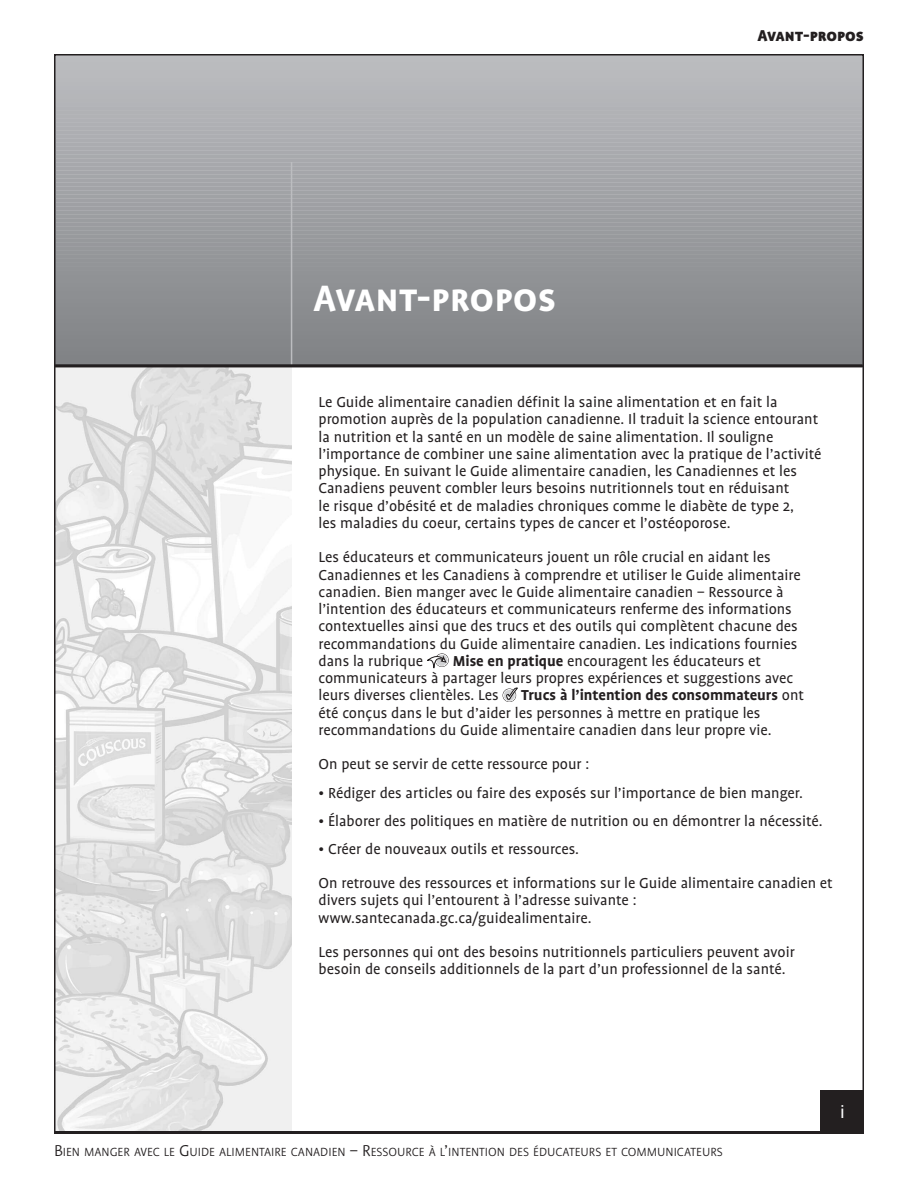
<style>
.page{position:relative;width:918px;height:1188px;background:#fff}
.page>*{position:absolute;margin:0;border:0;box-sizing:border-box;transform-origin:0 0}
.t1{font:700 42px "Profile SC";color:#fff}
.t2{font:900 18px "Profile SC";color:#231f20}
.t3{font:18px "Helvetica";color:#fff}
.t4{font:16.5px/17.2px "Profile";color:#231f20}
.t5{font:300 13.5px "Profile SC";color:#231f20}
.s1{font-weight:700}
.s2{font-size:18px}
</style>
<div class="page">
<div style="left:821px;top:1091px;width:43px;height:43px;background:#231f20"></div>
<img style="left:57px;top:367px;width:234px;height:764px">
<svg style="left:291px;top:367px;width:1px;height:764px"></svg>
<div style="left:56px;top:358px;width:806px;height:7px;background:#818386"></div>
<div style="left:56px;top:354px;width:806px;height:7px;background:#818386"></div>
<div style="left:56px;top:350px;width:806px;height:7px;background:#828487"></div>
<div style="left:56px;top:346px;width:806px;height:7px;background:#838588"></div>
<div style="left:56px;top:342px;width:806px;height:7px;background:#848689"></div>
<div style="left:56px;top:338px;width:806px;height:7px;background:#848689"></div>
<div style="left:56px;top:334px;width:806px;height:7px;background:#85878a"></div>
<div style="left:56px;top:330px;width:806px;height:7px;background:#86888b"></div>
<div style="left:56px;top:326px;width:806px;height:7px;background:#87898c"></div>
<div style="left:56px;top:322px;width:806px;height:7px;background:#87898c"></div>
<div style="left:56px;top:318px;width:806px;height:6px;background:#888a8d"></div>
<div style="left:56px;top:314px;width:806px;height:6px;background:#898b8e"></div>
<div style="left:56px;top:310px;width:806px;height:6px;background:#8a8c8f"></div>
<div style="left:56px;top:306px;width:806px;height:6px;background:#8a8c8f"></div>
<div style="left:56px;top:301px;width:806px;height:7px;background:#8b8d90"></div>
<div style="left:56px;top:297px;width:806px;height:7px;background:#8c8e91"></div>
<div style="left:56px;top:293px;width:806px;height:7px;background:#8d8f92"></div>
<div style="left:56px;top:289px;width:806px;height:7px;background:#8d8f92"></div>
<div style="left:56px;top:285px;width:806px;height:7px;background:#8e9093"></div>
<div style="left:56px;top:281px;width:806px;height:7px;background:#8f9194"></div>
<div style="left:56px;top:277px;width:806px;height:7px;background:#909295"></div>
<div style="left:56px;top:273px;width:806px;height:7px;background:#909295"></div>
<div style="left:56px;top:269px;width:806px;height:7px;background:#919396"></div>
<div style="left:56px;top:265px;width:806px;height:7px;background:#929497"></div>
<div style="left:56px;top:261px;width:806px;height:7px;background:#939598"></div>
<div style="left:56px;top:257px;width:806px;height:7px;background:#939598"></div>
<div style="left:56px;top:253px;width:806px;height:7px;background:#949699"></div>
<div style="left:56px;top:249px;width:806px;height:7px;background:#95979a"></div>
<div style="left:56px;top:245px;width:806px;height:7px;background:#96989b"></div>
<div style="left:56px;top:241px;width:806px;height:7px;background:#97989c"></div>
<div style="left:56px;top:237px;width:806px;height:7px;background:#97999c"></div>
<div style="left:56px;top:233px;width:806px;height:7px;background:#989a9d"></div>
<div style="left:56px;top:229px;width:806px;height:7px;background:#999b9e"></div>
<div style="left:56px;top:225px;width:806px;height:7px;background:#9a9c9f"></div>
<div style="left:56px;top:221px;width:806px;height:7px;background:#9b9ca0"></div>
<div style="left:56px;top:217px;width:806px;height:7px;background:#9b9da0"></div>
<div style="left:56px;top:213px;width:806px;height:7px;background:#9c9ea1"></div>
<div style="left:56px;top:209px;width:806px;height:7px;background:#9d9fa2"></div>
<div style="left:56px;top:205px;width:806px;height:7px;background:#9e9fa3"></div>
<div style="left:56px;top:201px;width:806px;height:7px;background:#9fa0a4"></div>
<div style="left:56px;top:197px;width:806px;height:7px;background:#a0a1a5"></div>
<div style="left:56px;top:193px;width:806px;height:7px;background:#a0a2a5"></div>
<div style="left:56px;top:189px;width:806px;height:7px;background:#a1a3a6"></div>
<div style="left:56px;top:185px;width:806px;height:7px;background:#a2a3a7"></div>
<div style="left:56px;top:181px;width:806px;height:7px;background:#a3a4a8"></div>
<div style="left:56px;top:177px;width:806px;height:7px;background:#a4a5a9"></div>
<div style="left:56px;top:173px;width:806px;height:7px;background:#a4a6a9"></div>
<div style="left:56px;top:169px;width:806px;height:7px;background:#a5a6aa"></div>
<div style="left:56px;top:165px;width:806px;height:7px;background:#a6a7ab"></div>
<div style="left:56px;top:161px;width:806px;height:7px;background:#a7a8ac"></div>
<div style="left:56px;top:157px;width:806px;height:7px;background:#a8a9ad"></div>
<div style="left:56px;top:153px;width:806px;height:7px;background:#a8aaad"></div>
<div style="left:56px;top:149px;width:806px;height:7px;background:#a9aaae"></div>
<div style="left:56px;top:145px;width:806px;height:7px;background:#aaabaf"></div>
<div style="left:56px;top:141px;width:806px;height:7px;background:#abacb0"></div>
<div style="left:56px;top:137px;width:806px;height:7px;background:#acadb1"></div>
<div style="left:56px;top:133px;width:806px;height:7px;background:#adaeb2"></div>
<div style="left:56px;top:129px;width:806px;height:7px;background:#adaeb2"></div>
<div style="left:56px;top:125px;width:806px;height:7px;background:#aeafb3"></div>
<div style="left:56px;top:121px;width:806px;height:7px;background:#afb0b4"></div>
<div style="left:56px;top:117px;width:806px;height:7px;background:#b0b1b5"></div>
<div style="left:56px;top:113px;width:806px;height:7px;background:#b1b2b5"></div>
<div style="left:56px;top:109px;width:806px;height:7px;background:#b1b2b5"></div>
<div style="left:56px;top:105px;width:806px;height:7px;background:#b1b2b6"></div>
<div style="left:56px;top:101px;width:806px;height:7px;background:#b3b4b8"></div>
<div style="left:56px;top:97px;width:806px;height:7px;background:#b4b5b8"></div>
<div style="left:56px;top:93px;width:806px;height:7px;background:#b5b6b9"></div>
<div style="left:56px;top:89px;width:806px;height:7px;background:#b5b6ba"></div>
<div style="left:56px;top:85px;width:806px;height:7px;background:#b6b7bb"></div>
<div style="left:56px;top:81px;width:806px;height:7px;background:#b7b8bb"></div>
<div style="left:56px;top:77px;width:806px;height:7px;background:#b8b9bc"></div>
<div style="left:56px;top:73px;width:806px;height:7px;background:#b9babd"></div>
<div style="left:56px;top:69px;width:806px;height:7px;background:#b9babd"></div>
<div style="left:56px;top:65px;width:806px;height:7px;background:#babbbe"></div>
<div style="left:56px;top:61px;width:806px;height:7px;background:#babbbe"></div>
<div style="left:56px;top:57px;width:806px;height:6px;background:#bbbcbf"></div>
<div style="left:503px;top:689px;width:13px;height:13px;background:#e9e9e9;border-radius:50%"></div>
<div style="left:504px;top:690px;width:11px;height:11px;background:#d1d2d4;border-radius:50%"></div>
<div style="left:503px;top:689px;width:13px;height:13px;border:1px solid #fff;border-radius:50%"></div>
<svg style="left:506px;top:688px;width:12px;height:12px"></svg>
<svg style="left:427px;top:653px;width:22px;height:16px"></svg>
<hr style="left:291px;top:162px;width:1px;height:204px;background:#bcbdc0">
<hr style="left:54px;top:364px;width:809px;height:3px;background:#231f20">
<hr style="left:54px;top:1131px;width:809px;height:3px;background:#231f20">
<h1 class="t1" style="left:313px;top:285px;width:244px">Avant-propos</h1>
<p class="t2" style="left:758px;top:30px;width:108px">Avant-propos</p>
<p class="t4" style="left:319px;top:395px;width:504px">Le Guide alimentaire canadien définit la saine alimentation et en fait la promotion auprès de la population canadienne. Il traduit la science entourant la nutrition et la santé en un modèle de saine alimentation. Il souligne l’importance de combiner une saine alimentation avec la pratique de l’activité physique. En suivant le Guide alimentaire canadien, les Canadiennes et les Canadiens peuvent combler leurs besoins nutritionnels tout en réduisant<br>le risque d’obésité et de maladies chroniques comme le diabète de type 2,<br>les maladies du coeur, certains types de cancer et l’ostéoporose.</p>
<p class="t4" style="left:319px;top:551px;width:484px">Les éducateurs et communicateurs jouent un rôle crucial en aidant les Canadiennes et les Canadiens à comprendre et utiliser le Guide alimentaire canadien. Bien manger avec le Guide alimentaire canadien – Ressource à l’intention des éducateurs et communicateurs renferme des informations contextuelles ainsi que des trucs et des outils qui complètent chacune des recommandations du Guide alimentaire canadien. Les indications fournies dans la rubrique</p>
<p class="t4" style="left:319px;top:654px;width:476px;text-indent:134px"><span class="s1">Mise en pratique</span> encouragent les éducateurs et communicateurs à partager leurs propres expériences et suggestions avec leurs diverses clientèles. Les</p>
<p class="t4" style="left:319px;top:689px;width:487px;text-indent:203px"><span class="s1">Trucs à l’intention des consommateurs</span> ont été conçus dans le but d’aider les personnes à mettre en pratique les recommandations du Guide alimentaire canadien dans leur propre vie.</p>
<p class="t4" style="left:319px;top:758px;width:272px">On peut se servir de cette ressource pour :</p>
<p class="t4" style="left:319px;top:786px;width:486px">• Rédiger des articles ou faire des exposés sur l’importance de bien manger.</p>
<p class="t4" style="left:319px;top:814px;width:506px">• Élaborer des politiques en matière de nutrition ou en démontrer la nécessité.</p>
<p class="t4" style="left:319px;top:833px;width:516px;line-height:34.5px">• Créer de nouveaux outils et ressources.<br>On retrouve des ressources et informations sur le Guide alimentaire canadien et</p>
<p class="t4" style="left:319px;top:893px;width:320px">divers sujets qui l’entourent à l’adresse suivante : www.santecanada.gc.ca/guidealimentaire.</p>
<p class="t4" style="left:319px;top:945px;width:478px">Les personnes qui ont des besoins nutritionnels particuliers peuvent avoir besoin de conseils additionnels de la part d’un professionnel de la santé.</p>
<p class="t5" style="left:54px;top:1148px;width:670px"><span class="s2">B</span>IEN MANGER AVEC LE <span class="s2">G</span>UIDE ALIMENTAIRE CANADIEN <span class="s2">– R</span>ESSOURCE À L<span class="s2">’</span>INTENTION DES ÉDUCATEURS ET COMMUNICATEURS</p>
<p class="t3" style="left:840px;top:1105px;width:5px">i</p>
</div>
